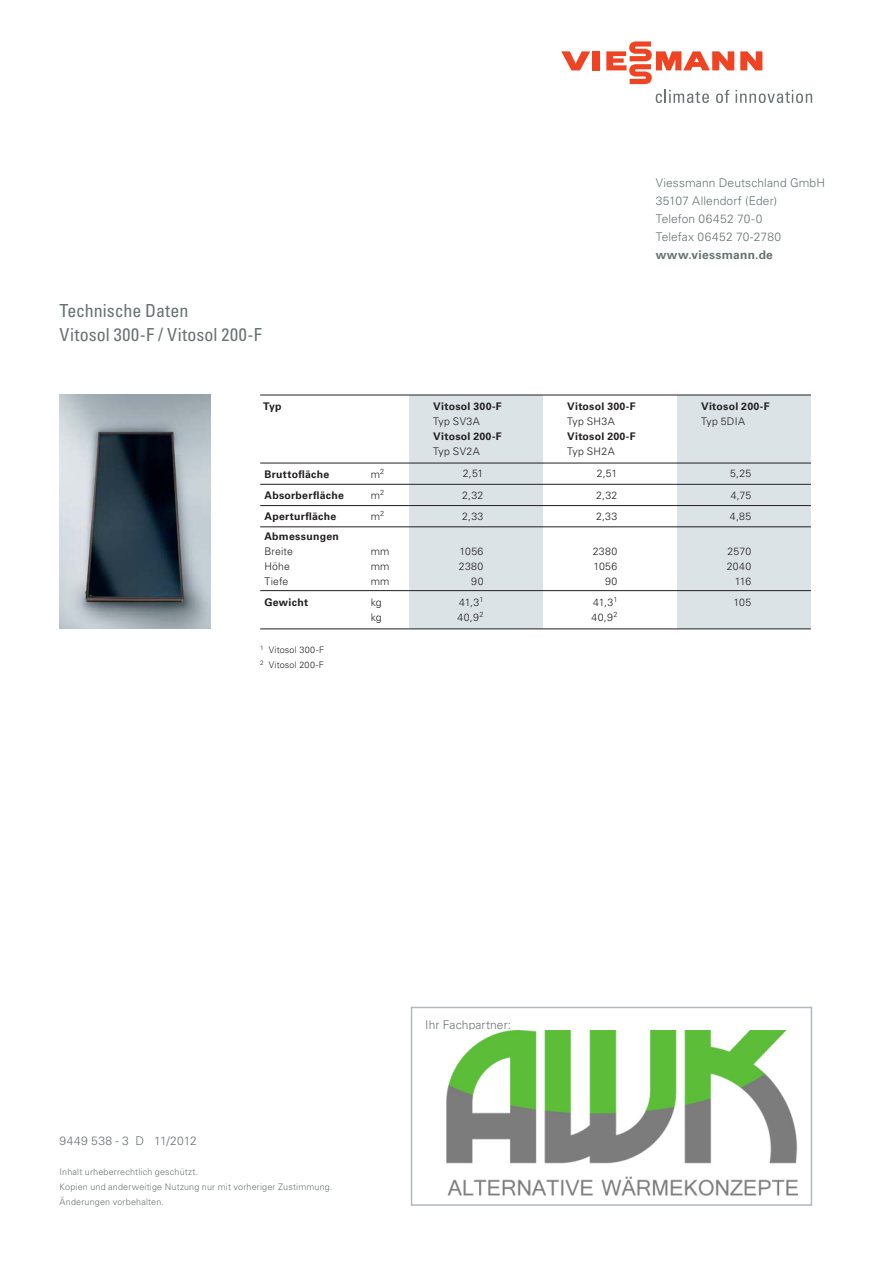
<style>
.page{position:relative;width:893px;height:1263px;background:#fff}
.page>*{position:absolute;margin:0;border:0;box-sizing:border-box;transform-origin:0 0}
.t1{font:condensed 18px/24px "Univers LTCYR 57";color:#697374}
.t2{font:300 12px/18px "Univers LTCYR 45";letter-spacing:.01em;color:#697374}
.t3{font:300 12px "Univers LTCYR 45";letter-spacing:.04em;color:#697374}
.t4{font:700 12px "Univers LTCYR 65";letter-spacing:.025em;color:#697374}
.t5{font:300 10.5px/15px "Univers LTCYR 45";letter-spacing:.025em;color:#231f20}
.t6{font:700 10.5px "Univers LTCYR 65";letter-spacing:.025em;color:#231f20}
.t7{font:300 10.5px/15px "Univers LTCYR 45";letter-spacing:.045em;color:#231f20;text-align:right}
.t8{font:300 9px/15px "Univers LTCYR 45";letter-spacing:.02em;color:#697374}
.t9{font:300 9px/15px "Univers LTCYR 45";letter-spacing:.02em;color:#231f20}
</style>
<div class="page">
<div style="left:411px;top:1007px;width:401px;height:199px;border:2px solid #b0b9bf"></div>
<img style="left:60px;top:395px;width:150px;height:234px">
<svg style="left:656px;top:90px;width:53px;height:13px"></svg>
<svg style="left:716px;top:90px;width:13px;height:13px"></svg>
<svg style="left:735px;top:90px;width:77px;height:13px"></svg>
<div style="left:593px;top:51px;width:7px;height:19px;background:#ef4423"></div>
<svg style="left:561px;top:51px;width:29px;height:19px"></svg>
<svg style="left:606px;top:41px;width:128px;height:43px"></svg>
<svg style="left:740px;top:51px;width:22px;height:19px"></svg>
<svg style="left:409px;top:396px;width:402px;height:232px;fill:#dce3e7"></svg>
<div style="left:543px;top:591px;width:134px;height:38px;background:#fff"></div>
<hr style="left:260px;top:395px;width:149px;height:1px;background:#231f20">
<hr style="left:409px;top:395px;width:268px;height:1px;background:#231f20">
<hr style="left:677px;top:395px;width:134px;height:1px;background:#231f20">
<hr style="left:260px;top:628px;width:149px;height:1px;background:#231f20">
<hr style="left:409px;top:628px;width:268px;height:1px;background:#231f20">
<hr style="left:677px;top:628px;width:134px;height:1px;background:#231f20">
<hr style="left:260px;top:463px;width:149px;height:1px;background:#231f20">
<hr style="left:409px;top:463px;width:268px;height:1px;background:#231f20">
<hr style="left:677px;top:463px;width:134px;height:1px;background:#231f20">
<hr style="left:260px;top:484px;width:149px;height:1px;background:#231f20">
<hr style="left:409px;top:484px;width:268px;height:1px;background:#231f20">
<hr style="left:677px;top:484px;width:134px;height:1px;background:#231f20">
<hr style="left:260px;top:505px;width:149px;height:1px;background:#231f20">
<hr style="left:409px;top:505px;width:268px;height:1px;background:#231f20">
<hr style="left:677px;top:505px;width:134px;height:1px;background:#231f20">
<hr style="left:260px;top:527px;width:149px;height:1px;background:#231f20">
<hr style="left:409px;top:527px;width:268px;height:1px;background:#231f20">
<hr style="left:677px;top:527px;width:134px;height:1px;background:#231f20">
<hr style="left:260px;top:590px;width:149px;height:1px;background:#231f20">
<hr style="left:409px;top:590px;width:268px;height:1px;background:#231f20">
<hr style="left:677px;top:590px;width:134px;height:1px;background:#231f20">
<img style="left:446px;top:1030px;width:351px;height:165px">
<h1 class="t1" style="left:60px;top:299px;width:204px">Technische Daten<br>Vitosol 300-F / Vitosol 200-F</h1>
<p class="t6" style="left:263px;top:403px;width:20px">Typ</p>
<p class="t6" style="left:433px;top:403px;width:70px">Vitosol 300-F</p>
<p class="t5" style="left:433px;top:415px;width:48px">Typ SV3A</p>
<p class="t6" style="left:433px;top:433px;width:70px">Vitosol 200-F</p>
<p class="t5" style="left:433px;top:445px;width:48px">Typ SV2A</p>
<p class="t2" style="left:656px;top:175px;width:171px">Viessmann Deutschland GmbH<br>35107 Allendorf (Eder)<br>Telefon 06452 70-0<br>Telefax 06452 70-2780</p>
<p class="t4" style="left:656px;top:251px;width:119px">www.viessmann.de</p>
<p class="t6" style="left:567px;top:403px;width:70px">Vitosol 300-F</p>
<p class="t5" style="left:567px;top:415px;width:49px">Typ SH3A</p>
<p class="t6" style="left:567px;top:433px;width:70px">Vitosol 200-F</p>
<p class="t5" style="left:567px;top:445px;width:49px">Typ SH2A</p>
<p class="t6" style="left:701px;top:403px;width:70px">Vitosol 200-F</p>
<p class="t5" style="left:701px;top:415px;width:45px">Typ 5DIA</p>
<p class="t6" style="left:264px;top:470px;width:66px">Bruttofläche</p>
<p class="t5" style="left:371px;top:467px;width:15px">m<sup>2</sup></p>
<p class="t5" style="left:463px;top:467px;width:22px">2,51</p>
<p class="t5" style="left:597px;top:467px;width:22px">2,51</p>
<p class="t5" style="left:730px;top:467px;width:23px">5,25</p>
<p class="t6" style="left:264px;top:491px;width:81px">Absorberfläche</p>
<p class="t5" style="left:371px;top:489px;width:15px">m<sup>2</sup></p>
<p class="t5" style="left:462px;top:489px;width:23px">2,32</p>
<p class="t5" style="left:596px;top:489px;width:23px">2,32</p>
<p class="t5" style="left:731px;top:489px;width:22px">4,75</p>
<p class="t6" style="left:264px;top:512px;width:73px">Aperturfläche</p>
<p class="t5" style="left:371px;top:510px;width:15px">m<sup>2</sup></p>
<p class="t5" style="left:462px;top:510px;width:23px">2,33</p>
<p class="t5" style="left:596px;top:510px;width:23px">2,33</p>
<p class="t5" style="left:730px;top:510px;width:23px">4,85</p>
<p class="t6" style="left:264px;top:532px;width:76px">Abmessungen</p>
<p class="t5" style="left:264px;top:545px;width:30px">Breite<br>Höhe<br>Tiefe</p>
<p class="t5" style="left:371px;top:545px;width:20px;text-align:justify">mm mm mm</p>
<p class="t7" style="left:459px;top:545px;width:26px">1056<br>2380<br>90</p>
<p class="t7" style="left:593px;top:545px;width:26px">2380<br>1056<br>90</p>
<p class="t5" style="left:727px;top:545px;width:26px;text-align:right">2570<br>2040<br>116</p>
<p class="t6" style="left:264px;top:598px;width:45px">Gewicht</p>
<p class="t5" style="left:371px;top:596px;width:12px">kg kg</p>
<p class="t5" style="left:458px;top:596px;width:27px">41,3<sup>1<br></sup>40,9<sup>2</sup></p>
<p class="t5" style="left:591px;top:596px;width:27px">41,3<sup>1<br></sup>40,9<sup>2</sup></p>
<p class="t5" style="left:734px;top:596px;width:19px">105</p>
<p class="t9" style="left:260px;top:643px;width:65px"><sup>1</sup> Vitosol 300-F<br><sup>2</sup> Vitosol 200-F</p>
<p class="t3" style="left:60px;top:1136px;width:139px">9449 538 - 3 D 11/2012</p>
<p class="t8" style="left:60px;top:1165px;width:275px">Inhalt urheberrechtlich geschützt.<br>Kopien und anderweitige Nutzung nur mit vorheriger Zustimmung.<br>Änderungen vorbehalten.</p>
<p class="t2" style="left:425px;top:1017px;width:87px">Ihr Fachpartner:</p>
</div>
